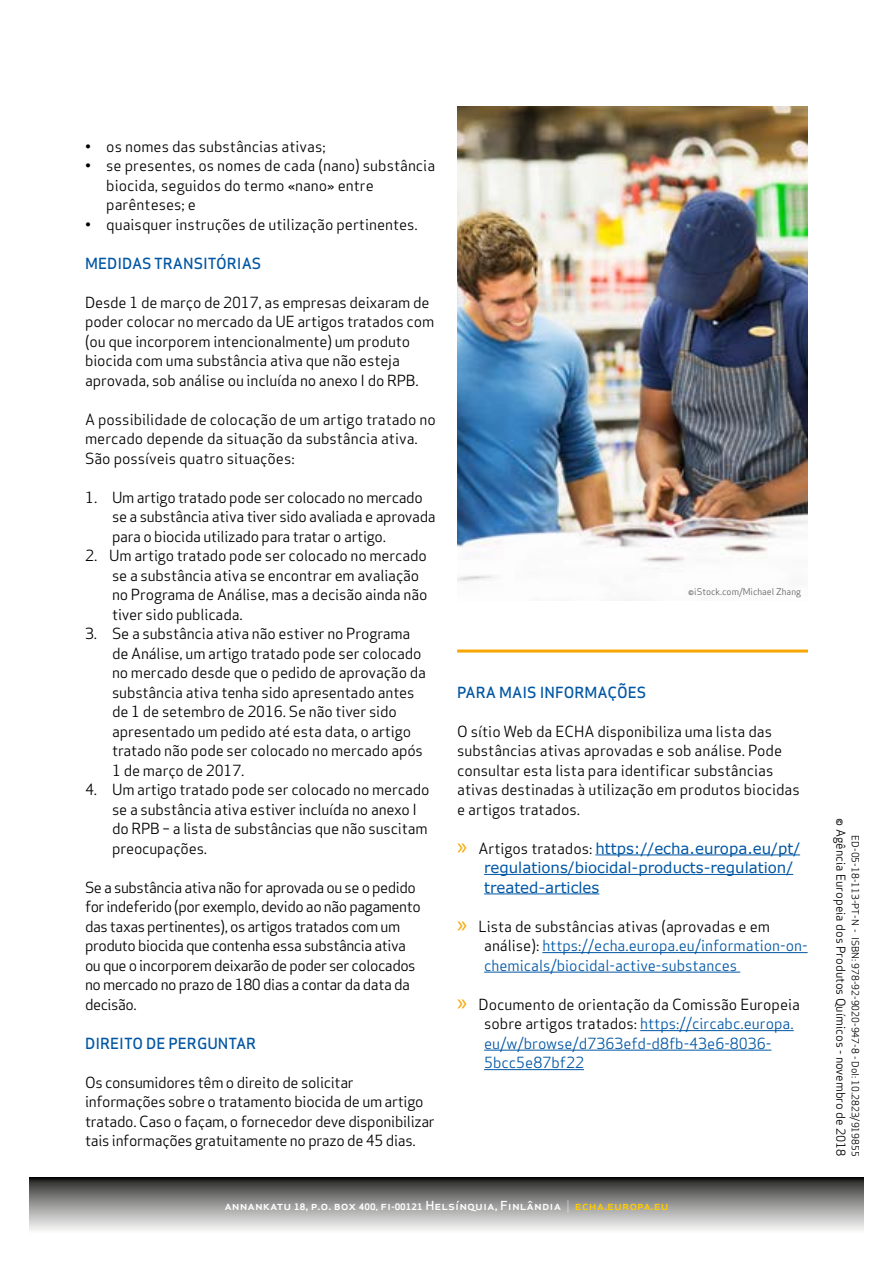
<style>
.page{position:relative;width:893px;height:1263px;background:#fff}
.page>*{position:absolute;margin:0;border:0;box-sizing:border-box;transform-origin:0 0}
.t1{font:15px/19.5px "Apex Sans";letter-spacing:-.01em;color:#000}
.t2{font:15px/19.5px "Apex Sans";letter-spacing:-.03em;color:#000}
.t3{font:15px/19.5px "Apex Sans";color:#0056a4}
.t4{font:15px/19.5px "Verdana";color:#0056a4}
.t5{font:500 15px "Apex Sans";color:#0056a4}
.t6{font:500 12.15px "Apex Sans";color:#fff;scale:1.08 1}
.t7{font:12px "Apex Sans";color:#000}
.t8{font:9.75px "Apex Sans";color:#000}
.t9{font:9px "Apex Sans";color:#616160}
.s1{font-family:"Myriad Pro";font-size:24px;color:#f7a600}
.s2{font-family:"Apex Sans";color:#000}
.s3{color:#000}
.s4{font-weight:700;font-size:8.7px}
.s5{font-weight:700;font-size:8.25px}
.s6{font-weight:300}
.s7{color:#fc0}
</style>
<div class="page">
<svg style="left:30px;top:1178px;width:833px;height:52px;background:#909090"></svg>
<hr style="left:595px;top:854px;width:205px;height:1px;background:#0056a4">
<hr style="left:484px;top:874px;width:309px;height:1px;background:#0056a4">
<hr style="left:484px;top:893px;width:115px;height:1px;background:#0056a4">
<hr style="left:542px;top:952px;width:266px;height:1px;background:#0056a4">
<hr style="left:484px;top:972px;width:256px;height:1px;background:#0056a4">
<hr style="left:640px;top:1030px;width:154px;height:1px;background:#0056a4">
<hr style="left:484px;top:1050px;width:287px;height:1px;background:#0056a4">
<hr style="left:484px;top:1069px;width:100px;height:1px;background:#0056a4">
<hr style="left:457px;top:649px;width:351px;height:3px;background:#f7a600">
<img style="left:457px;top:106px;width:351px;height:475px">
<p class="t1" style="left:85px;top:135px;width:242px">• os nomes das substâncias ativas;</p>
<p class="t1" style="left:106px;top:154px;width:330px;text-indent:-21px">• se presentes, os nomes de cada (nano) substância biocida, seguidos do termo «nano» entre parênteses; e</p>
<p class="t1" style="left:85px;top:213px;width:334px">• quaisquer instruções de utilização pertinentes.</p>
<p class="t5" style="left:85px;top:250px;width:178px">MEDIDAS TRANSITÓRIAS</p>
<p class="t1" style="left:85px;top:291px;width:351px">Desde 1 de março de 2017, as empresas deixaram de poder colocar no mercado da UE artigos tratados com (ou que incorporem intencionalmente) um produto biocida com uma substância ativa que não esteja aprovada, sob análise ou incluída no anexo I do RPB.</p>
<p class="t1" style="left:85px;top:408px;width:352px">A possibilidade de colocação de um artigo tratado no mercado depende da situação da substância ativa.<br>São possíveis quatro situações:</p>
<p class="t1" style="left:112px;top:486px;width:325px;text-indent:-27px">1. Um artigo tratado pode ser colocado no mercado se a substância ativa tiver sido avaliada e aprovada para o biocida utilizado para tratar o artigo.</p>
<p class="t1" style="left:112px;top:544px;width:317px;text-indent:-27px">2. Um artigo tratado pode ser colocado no mercado se a substância ativa se encontrar em avaliação no Programa de Análise, mas a decisão ainda não tiver sido publicada.</p>
<p class="t1" style="left:112px;top:622px;width:315px;text-indent:-27px">3. Se a substância ativa não estiver no Programa de Análise, um artigo tratado pode ser colocado no mercado desde que o pedido de aprovação da substância ativa tenha sido apresentado antes de 1 de setembro de 2016. Se não tiver sido apresentado um pedido até esta data, o artigo tratado não pode ser colocado no mercado após 1 de março de 2017.</p>
<p class="t1" style="left:112px;top:778px;width:319px;text-indent:-27px">4. Um artigo tratado pode ser colocado no mercado se a substância ativa estiver incluída no anexo I do RPB – a lista de substâncias que não suscitam preocupações.</p>
<p class="t2" style="left:85px;top:876px;width:337px">Se a substância ativa não for aprovada ou se o pedido for indeferido (por exemplo, devido ao não pagamento das taxas pertinentes), os artigos tratados com um produto biocida que contenha essa substância ativa ou que o incorporem deixarão de poder ser colocados no mercado no prazo de 180 dias a contar da data da decisão.</p>
<p class="t5" style="left:85px;top:1030px;width:173px">DIREITO DE PERGUNTAR</p>
<p class="t1" style="left:85px;top:1071px;width:351px">Os consumidores têm o direito de solicitar informações sobre o tratamento biocida de um artigo tratado. Caso o façam, o fornecedor deve disponibilizar tais informações gratuitamente no prazo de 45 dias.</p>
<p class="t9" style="left:688px;top:584px;width:114px">©iStock.com/Michael Zhang</p>
<p class="t5" style="left:457px;top:679px;width:191px">PARA MAIS INFORMAÇÕES</p>
<p class="t1" style="left:457px;top:720px;width:344px">O sítio Web da ECHA disponibiliza uma lista das substâncias ativas aprovadas e sob análise. Pode consultar esta lista para identificar substâncias ativas destinadas à utilização em produtos biocidas e artigos tratados.</p>
<p class="t4" style="left:484px;top:838px;width:317px;text-indent:-27px"><span class="s1">»</span> <span class="s2">Artigos tratados:</span> https://echa.europa.eu/pt/ regulations/biocidal-products-regulation/ treated-articles</p>
<p class="t3" style="left:484px;top:915px;width:325px;text-indent:-27px"><span class="s1">»</span> <span class="s3">Lista de substâncias ativas (aprovadas e em análise):</span> https://echa.europa.eu/information-on&shy;chemicals/biocidal-active-substances</p>
<p class="t3" style="left:484px;top:993px;width:317px;text-indent:-27px"><span class="s1">»</span> <span class="s3">Documento de orientação da Comissão Europeia sobre artigos tratados:</span> https://circabc.europa. eu/w/browse/d7363efd-d8fb-43e6-8036- 5bcc5e87bf22</p>
<p class="t6" style="left:224px;top:1195px;width:413px">annankatu <span class="s4">18</span>, p.o. box <span class="s4">400,</span> fi<span class="s5">-</span><span class="s4">00121</span> Helsínquia, Finlândia <span class="s6">|</span> <span class="s7">echa.europa.eu</span></p>
<p class="t7" style="left:851px;top:818px;width:340px;rotate:90deg">© Agência Europeia dos Produtos Químicos - novembro de 2018</p>
<p class="t8" style="left:863px;top:835px;width:323px;rotate:90deg">ED-05-18-113-PT-N - ISBN: 978-92-9020-947-8 - DoI: 10.2823/919855</p>
</div>
